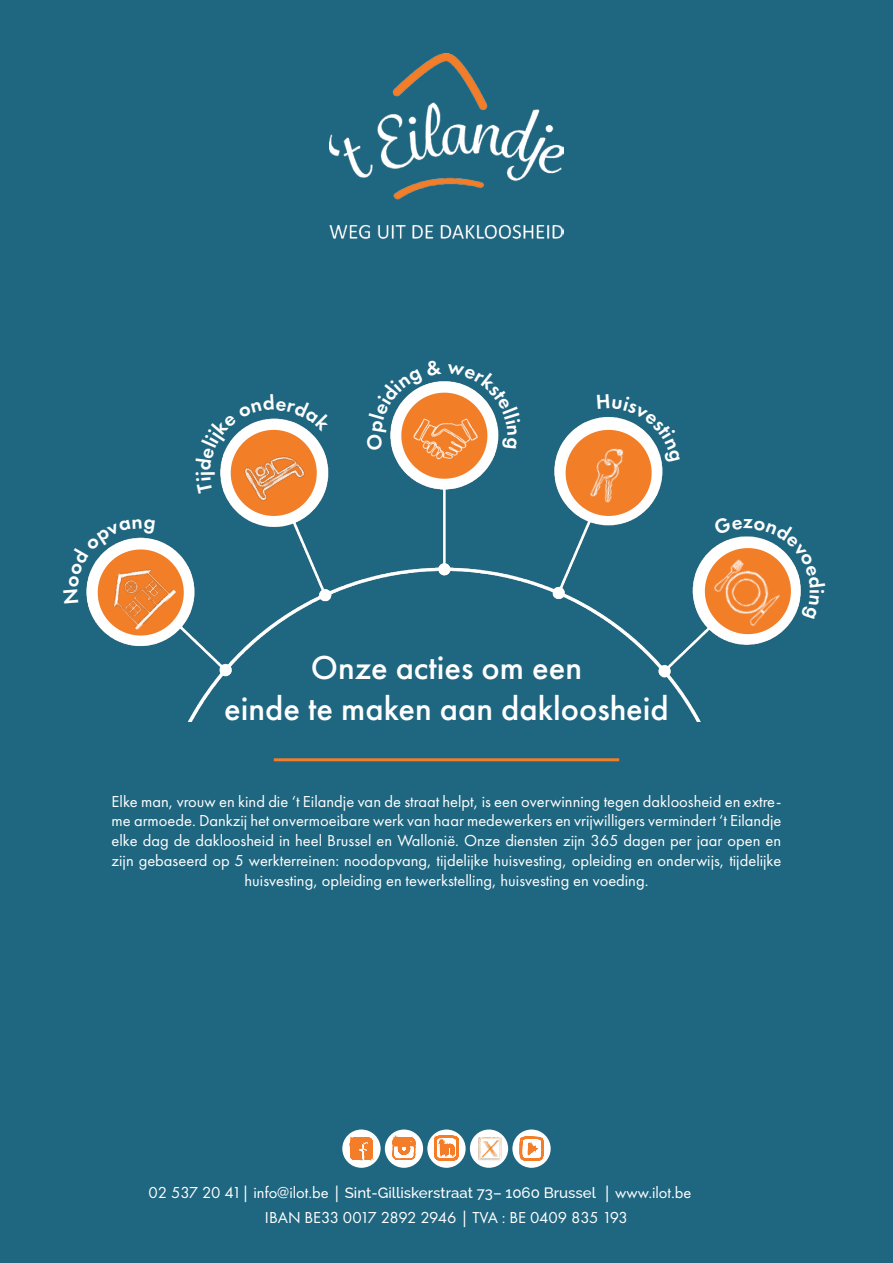
<style>
.page{position:relative;width:893px;height:1263px;background:#1f6680}
.page>*{position:absolute;margin:0;border:0;box-sizing:border-box;transform-origin:0 0}
.corps_de_texte{font:500 34.5px/41.4px "Futura PT";color:#fff;text-align:center}
.corps_de_texte-2{font:600 21px "Futura PT";color:#fff}
.corps_de_texte-3{font:16.5px/19.8px "Futura PT";color:#fff;text-align:center}
.corps_de_texte-4{font:16.5px "Futura PT";letter-spacing:-.025em;color:#fff}
.s1{font-family:"Raleway";font-weight:500;font-size:15px}
</style>
<div class="page">
<img style="left:115px;top:445px;width:586px;height:277px">
<img style="left:691px;top:538px;width:82px;height:108px">
<hr style="left:274px;top:758px;width:345px;height:3px;background:#f27e28">
<img style="left:330px;top:54px;width:233px;height:185px">
<svg style="left:342px;top:1129px;width:39px;height:39px"></svg>
<div style="left:385px;top:1129px;width:38px;height:39px;background:#fff;border-radius:50%"></div>
<svg style="left:427px;top:1129px;width:39px;height:39px"></svg>
<div style="left:470px;top:1129px;width:38px;height:39px;background:#fff;border-radius:50%"></div>
<svg style="left:512px;top:1129px;width:39px;height:39px"></svg>
<svg style="left:350px;top:1137px;width:22px;height:23px"></svg>
<svg style="left:393px;top:1137px;width:22px;height:23px"></svg>
<svg style="left:434px;top:1136px;width:25px;height:25px"></svg>
<img style="left:478px;top:1137px;width:24px;height:24px">
<svg style="left:520px;top:1137px;width:23px;height:23px"></svg>
<svg style="left:86px;top:519px;width:102px;height:121px"></svg>
<svg style="left:195px;top:418px;width:137px;height:102px"></svg>
<svg style="left:561px;top:416px;width:119px;height:104px"></svg>
<svg style="left:701px;top:536px;width:100px;height:102px;background:#d6a47b"></svg>
<svg style="left:366px;top:381px;width:154px;height:102px"></svg>
<p class="corps_de_texte" style="left:224px;top:647px;width:446px">Onze acties om een<br>einde te maken aan dakloosheid</p>
<p class="corps_de_texte-2" style="left:830px;top:589px;width:7px;rotate:90deg">i</p>
<p class="corps_de_texte-3" style="left:112px;top:791px;width:671px">Elke man, vrouw en kind die ‘t Eilandje van de straat helpt, is een overwinning tegen dakloosheid en extre&shy;me armoede. Dankzij het onvermoeibare werk van haar medewerkers en vrijwilligers vermindert ‘t Eilandje elke dag de dakloosheid in heel Brussel en Wallonië. Onze diensten zijn 365 dagen per jaar open en zijn gebaseerd op 5 werkterreinen: noodopvang, tijdelijke huisvesting, opleiding en onderwijs, tijdelijke huisvesting, opleiding en tewerkstelling, huisvesting en voeding.</p>
<p class="corps_de_texte-3" style="left:148px;top:1182px;width:545px">02 537 20 41| info@ilot.be | <span class="s1">Sint-Gilliskerstraat 73– 1060 Brussel</span> | www.ilot.be</p>
<p class="corps_de_texte-4" style="left:265px;top:1207px;width:365px">IBAN BE33 0017 2892 2946 | TVA : BE 0409 835 193</p>
</div>
